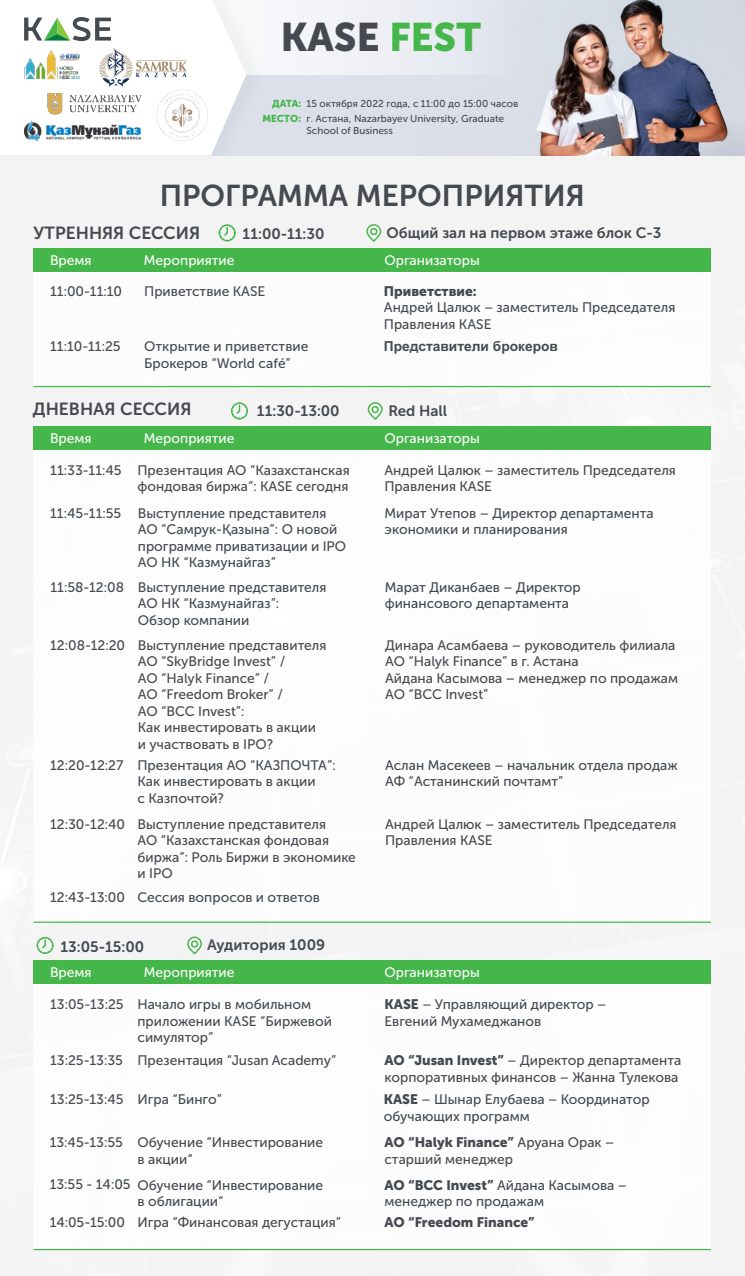
<style>
.page{position:relative;width:745px;height:1276px;background:#fff}
.page>*{position:absolute;margin:0;border:0;box-sizing:border-box;transform-origin:0 0}
.t1{font:39.62px "Museo Sans Cyrl 900";color:#454a51}
.t2{font:30px "Museo Sans Cyrl 700";color:#454a51}
.t3{font:17.5px "Museo Sans Cyrl 700";color:#454a51}
.t4{font:15px "Museo Sans Cyrl 700";color:#454a51}
.t5{font:13.75px/16.5px "Museo Sans Cyrl 500";color:#454a51}
.t6{font:13.75px "Museo Sans Cyrl 500";color:#fff}
.t7{font:13.75px "Museo Sans Cyrl 900";color:#454a51}
.t8{font:700 13.75px "Arial";color:#454a51}
.t9{font:10px/14.9px "Museo Sans Cyrl 500";color:#454a51}
.s1{color:#45b649}
.s2{font-family:"Museo Sans Cyrl 900";color:#45b649}
.s3{font-family:"Museo Sans Cyrl 900"}
.s4{font-family:"Museo Sans Cyrl 500"}
</style>
<div class="page">
<div style="left:0;top:156px;width:744px;height:1120px;background:#f3f3f3"></div>
<img style="left:530px;top:0;width:214px;height:156px">
<div style="left:0;top:0;width:530px;height:156px;background:#dce0eb"></div>
<div style="left:281px;top:0;width:170px;height:74px;background:#eff1f6"></div>
<div style="left:0;top:0;width:281px;height:156px;background:#000;opacity:.04"></div>
<svg style="left:0;top:0;width:246px;height:156px;background:#fbfbfc"></svg>
<svg style="left:24px;top:17px;width:87px;height:24px;background:#abbaad"></svg>
<img style="left:24px;top:50px;width:56px;height:29px">
<svg style="left:99px;top:48px;width:87px;height:39px;background:#e3e2e1"></svg>
<img style="left:151px;top:85px;width:62px;height:62px">
<img style="left:43px;top:88px;width:102px;height:30px">
<div style="left:34px;top:248px;width:676px;height:138px;background:#fff"></div>
<div style="left:34px;top:248px;width:676px;height:24px;background:#45b649"></div>
<div style="left:34px;top:426px;width:676px;height:496px;background:#fff"></div>
<hr style="left:34px;top:386px;width:676px;height:1px;background:#45b649">
<svg style="left:367px;top:402px;width:15px;height:18px"></svg>
<svg style="left:231px;top:402px;width:17px;height:17px"></svg>
<svg style="left:366px;top:224px;width:15px;height:18px"></svg>
<svg style="left:218px;top:224px;width:17px;height:17px"></svg>
<div style="left:34px;top:960px;width:676px;height:289px;background:#fff"></div>
<div style="left:34px;top:960px;width:676px;height:24px;background:#45b649"></div>
<svg style="left:187px;top:936px;width:15px;height:18px"></svg>
<svg style="left:37px;top:937px;width:17px;height:17px"></svg>
<img style="left:24px;top:120px;width:117px;height:21px">
<hr style="left:34px;top:921px;width:676px;height:2px;background:#45b649">
<hr style="left:34px;top:1249px;width:676px;height:1px;background:#45b649">
<div style="left:34px;top:426px;width:676px;height:24px;background:#45b649"></div>
<h1 class="t1" style="left:281px;top:21px;width:202px">KASE <span class="s1">FEST</span></h1>
<p class="t9" style="left:262px;top:97px;width:257px;text-indent:10px"><span class="s2">ДАТА:</span> 15 октября 2022 года, с 11:00 до 15:00 часов<br><span class="s2">МЕСТО:</span> г. Астана, Nazarbayev University, Graduate</p>
<p class="t9" style="left:306px;top:124px;width:88px">School of Business</p>
<h2 class="t2" style="left:160px;top:183px;width:426px">ПРОГРАММА МЕРОПРИЯТИЯ</h2>
<p class="t3" style="left:33px;top:226px;width:168px">УТРЕННЯЯ СЕССИЯ</p>
<p class="t4" style="left:242px;top:228px;width:83px">11:00-11:30</p>
<p class="t4" style="left:386px;top:226px;width:276px">Общий зал на первом этаже блок С-3</p>
<p class="t6" style="left:50px;top:254px;width:43px">Время</p>
<p class="t6" style="left:144px;top:254px;width:92px">Мероприятие</p>
<p class="t5" style="left:50px;top:284px;width:73px">11:00-11:10</p>
<p class="t5" style="left:144px;top:284px;width:123px">Приветствие KASE</p>
<p class="t6" style="left:384px;top:254px;width:97px">Организаторы</p>
<p class="t7" style="left:383px;top:285px;width:94px">Приветствие:</p>
<p class="t5" style="left:383px;top:301px;width:293px">Андрей Цалюк – заместитель Председателя<br>Правления KASE</p>
<p class="t5" style="left:50px;top:339px;width:72px">11:10-11:25</p>
<p class="t5" style="left:144px;top:339px;width:166px">Открытие и приветствие<br>Брокеров “World café”</p>
<p class="t8" style="left:383px;top:341px;width:175px">Представители брокеров</p>
<p class="t3" style="left:33px;top:401px;width:160px">ДНЕВНАЯ СЕССИЯ</p>
<p class="t4" style="left:257px;top:405px;width:84px">11:30-13:00</p>
<p class="t4" style="left:388px;top:405px;width:60px">Red Hall</p>
<p class="t6" style="left:50px;top:432px;width:43px">Время</p>
<p class="t6" style="left:144px;top:432px;width:92px">Мероприятие</p>
<p class="t6" style="left:384px;top:432px;width:97px">Организаторы</p>
<p class="t5" style="left:50px;top:463px;width:301px;text-align:right">11:33-11:45 Презентация АО “Казахстанская фондовая биржа”: KASE сегодня</p>
<p class="t5" style="left:384px;top:463px;width:293px">Андрей Цалюк – заместитель Председателя<br>Правления KASE</p>
<p class="t5" style="left:138px;top:506px;width:210px;text-indent:-88px">11:45-11:55 Выступление представителя<br>АО “Самрук-Қазына”: О новой программе приватизации и IPO<br>АО НК “Казмунайгаз”</p>
<p class="t5" style="left:384px;top:506px;width:270px">Мират Утепов – Директор департамента экономики и планирования</p>
<p class="t5" style="left:138px;top:580px;width:190px;text-indent:-87px">11:58-12:08 Выступление представителя<br>АО НК “Казмунайгаз”:<br>Обзор компании</p>
<p class="t5" style="left:384px;top:580px;width:197px">Марат Диканбаев – Директор финансового департамента</p>
<p class="t5" style="left:138px;top:638px;width:190px;text-indent:-88px">12:08-12:20 Выступление представителя<br>АО “SkyBridge Invest” /<br>АО “Halyk Finance” /<br>АО “Freedom Broker” /<br>АО “BCC Invest”:<br>Как инвестировать в акции и участвовать в IPO?</p>
<p class="t5" style="left:385px;top:638px;width:294px">Динара Асамбаева – руководитель филиала<br>АО “Halyk Finance” в г. Астана<br>Айдана Касымова – менеджер по продажам<br>АО “BCC Invest”</p>
<p class="t5" style="left:137px;top:758px;width:199px;text-indent:-87px">12:20-12:27 Презентация АО “КАЗПОЧТА”:<br>Как инвестировать в акции<br>с Казпочтой?</p>
<p class="t5" style="left:385px;top:758px;width:294px">Аслан Масекеев – начальник отдела продаж<br>АФ “Астанинский почтамт”</p>
<p class="t5" style="left:137px;top:817px;width:220px;text-indent:-87px">12:30-12:40 Выступление представителя<br>АО “Казахстанская фондовая биржа”: Роль Биржи в экономике и IPO</p>
<p class="t5" style="left:385px;top:817px;width:293px">Андрей Цалюк – заместитель Председателя<br>Правления KASE</p>
<p class="t5" style="left:50px;top:890px;width:271px">12:43-13:00 Сессия вопросов и ответов</p>
<p class="t4" style="left:60px;top:940px;width:85px">13:05-15:00</p>
<p class="t4" style="left:207px;top:939px;width:119px">Аудитория 1009</p>
<p class="t6" style="left:50px;top:966px;width:43px">Время</p>
<p class="t6" style="left:144px;top:966px;width:92px">Мероприятие</p>
<p class="t6" style="left:384px;top:966px;width:97px">Организаторы</p>
<p class="t5" style="left:137px;top:997px;width:196px;text-indent:-87px">13:05-13:25 Начало игры в мобильном приложении KASE “Биржевой симулятор”</p>
<p class="t5" style="left:384px;top:997px;width:223px"><span class="s3">KASE</span> – Управляющий директор –<br>Евгений Мухамеджанов</p>
<p class="t5" style="left:50px;top:1053px;width:287px">13:25-13:35 Презентация “Jusan Academy”</p>
<p class="t5" style="left:384px;top:1053px;width:298px"><span class="s3">АО “Jusan Invest”</span> – Директор департамента корпоративных финансов – Жанна Тулекова</p>
<p class="t5" style="left:50px;top:1092px;width:173px">13:25-13:45 Игра “Бинго”</p>
<p class="t5" style="left:383px;top:1092px;width:267px"><span class="s3">KASE</span> – Шынар Елубаева – Координатор обучающих программ</p>
<p class="t5" style="left:50px;top:1135px;width:75px">13:45-13:55</p>
<p class="t5" style="left:137px;top:1178px;width:187px">Обучение “Инвестирование в облигации“</p>
<p class="t5" style="left:384px;top:1178px;width:244px"><span class="s3">АО “BCC Invest”</span> Айдана Касымова – менеджер по продажам</p>
<p class="t5" style="left:50px;top:1215px;width:293px">14:05-15:00 Игра “Финансовая дегустация”</p>
<p class="t7" style="left:384px;top:1216px;width:152px">АО “Freedom Finance”</p>
<p class="t5" style="left:137px;top:1135px;width:187px">Обучение “Инвестирование в акции“</p>
<p class="t7" style="left:384px;top:1136px;width:231px">АО “Halyk Finance” <span class="s4">Аруана Орак –</span></p>
<p class="t5" style="left:384px;top:1152px;width:130px">старший менеджер</p>
<p class="t5" style="left:50px;top:1177px;width:82px">13:55 - 14:05</p>
</div>
